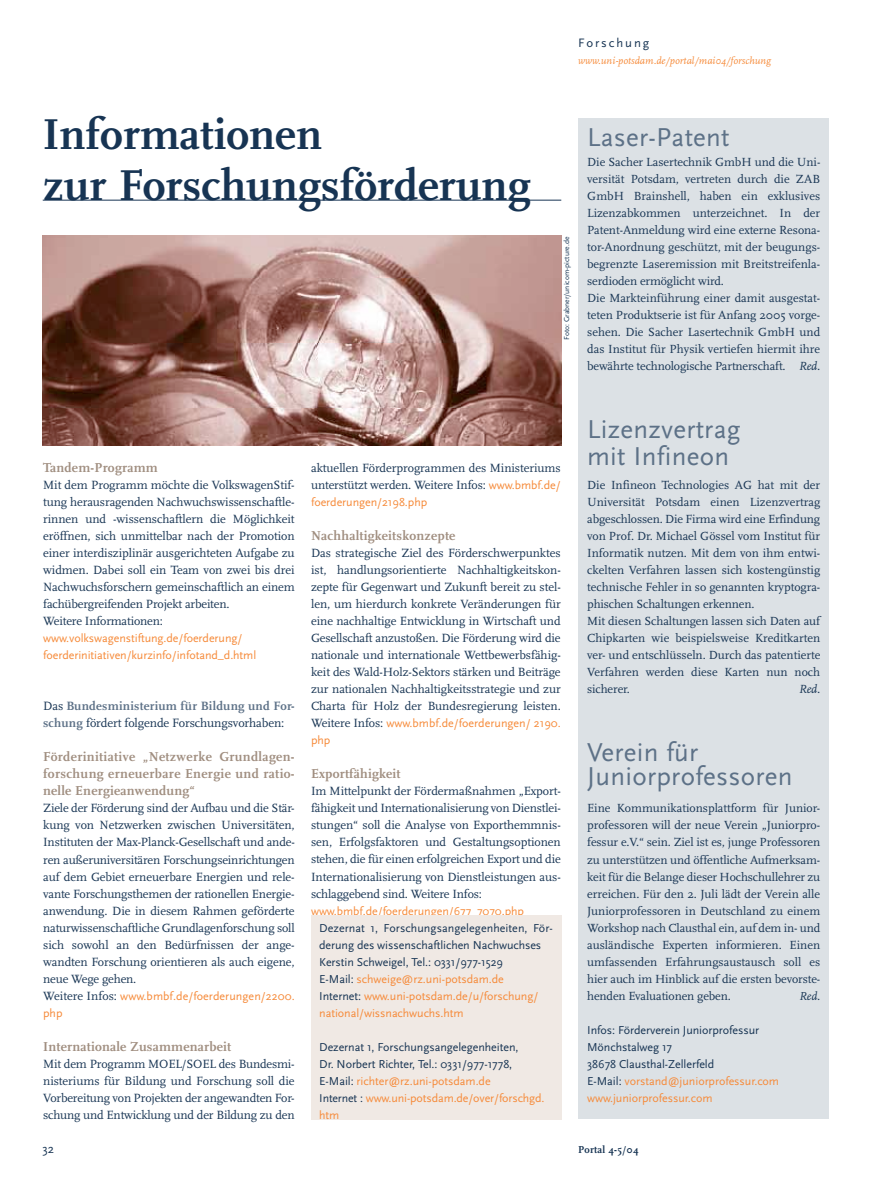
<style>
.page{position:relative;width:893px;height:1191px;background:#fff}
.page>*{position:absolute;margin:0;border:0;box-sizing:border-box;transform-origin:0 0}
.t1{font:700 45px/51px "Scala";color:#173453}
.t2{font:27px/27px "Scala Sans";letter-spacing:.01em;color:#5d7187}
.t3{font:700 13.5px/17px "Scala";letter-spacing:.015em;color:#a08e80;text-align:justify}
.t4{font:12.75px "Scala Sans";letter-spacing:.15em;color:#173453}
.t5{font:700 12.6px/17px "Scala";letter-spacing:.02em;color:#5d7187}
.t6{font:12.45px/17px "Scala";letter-spacing:-.005em;color:#173453;text-align:justify}
.t7{font:12.3px/17px "Scala";color:#173453}
.t8{font:italic 12.3px "Scala";color:#173453}
.t9{font:12px/17px "Scala Sans";letter-spacing:-.005em;color:#173453}
.t10{font:12px/17px "Scala Sans";letter-spacing:-.005em;color:#f68a39}
.t11{font:italic 12px "Scala";color:#173453}
.t12{font:italic 10.5px "Scala";letter-spacing:.005em;color:#f68a39}
.t13{font:700 10.5px "Scala";letter-spacing:.015em;color:#173453}
.t14{font:7.5px "Scala Sans";color:#173453}
.s1{font-style:italic}
.s2{font-weight:400;color:#173453}
.s3{font-family:"Scala";font-size:12.45px;color:#173453}
.s4{font-family:"Scala Sans";font-size:12px;color:#f68a39}
.s5{color:#f68a39}
.s6{font-size:11.85px}
</style>
<div class="page">
<div style="left:311px;top:915px;width:250px;height:204px;background:#f0e9e4"></div>
<img style="left:43px;top:235px;width:518px;height:211px">
<hr style="left:43px;top:200px;width:518px;height:1px;background:#173453">
<div style="left:579px;top:118px;width:250px;height:1001px;background:#dce1e5"></div>
<h1 class="t1" style="left:43px;top:109px;width:489px">Informationen<br>zur Forschungsförderung</h1>
<p class="t4" style="left:578px;top:36px;width:73px">Forschung</p>
<p class="t12" style="left:578px;top:55px;width:194px">www.uni-potsdam.de/portal/mai04/forschung</p>
<p class="t14" style="left:563px;top:340px;width:105px;rotate:-90deg">Foto: Grabner/unicom-picture.de</p>
<h2 class="t2" style="left:587px;top:124px;width:144px">Laser-Patent</h2>
<p class="t7" style="left:587px;top:154px;width:235px">Die Sacher Lasertechnik GmbH und die Uni&shy;versität Potsdam, vertreten durch die ZAB GmbH Brainshell, haben ein exklusives Lizenzabkommen unterzeichnet. In der Patent-Anmeldung wird eine externe Resona&shy;tor-Anordnung geschützt, mit der beugungs&shy;begrenzte Laseremission mit Breitstreifenla&shy;serdioden ermöglicht wird.<br>Die Markteinführung einer damit ausgestat&shy;teten Produktserie ist für Anfang 2005 vorge&shy;sehen. Die Sacher Lasertechnik GmbH und das Institut für Physik vertiefen hiermit ihre bewährte technologische Partnerschaft. <span class="s1">Red.</span></p>
<p class="t3" style="left:43px;top:459px;width:116px">Tandem-Programm</p>
<p class="t6" style="left:43px;top:477px;width:253px;text-align:left">Mit dem Programm möchte die VolkswagenStif&shy;tung herausragenden Nachwuchswissenschaftle&shy;rinnen und -wissenschaftlern die Möglichkeit eröffnen, sich unmittelbar nach der Promotion einer interdisziplinär ausgerichteten Aufgabe zu widmen. Dabei soll ein Team von zwei bis drei Nachwuchsforschern gemeinschaftlich an einem fachübergreifenden Projekt arbeiten.<br>Weitere Informationen:</p>
<p class="t10" style="left:43px;top:630px;width:215px">www.volkswagenstiftung.de/foerderung/ foerderinitiativen/kurzinfo/infotand_d.html</p>
<p class="t5" style="left:43px;top:698px;width:253px"><span class="s2">Das</span> Bundesministerium für Bildung und For&shy;schung <span class="s2">fördert folgende Forschungsvorhaben:</span></p>
<p class="t3" style="left:43px;top:748px;width:253px">Förderinitiative „Netzwerke Grundlagen&shy;forschung erneuerbare Energie und ratio&shy;nelle Energieanwendung“</p>
<p class="t6" style="left:43px;top:800px;width:253px">Ziele der Förderung sind der Aufbau und die Stär&shy;kung von Netzwerken zwischen Universitäten, Instituten der Max-Planck-Gesellschaft und ande&shy;ren außeruniversitären Forschungseinrichtungen auf dem Gebiet erneuerbare Energien und rele&shy;vante Forschungsthemen der rationellen Energie&shy;anwendung. Die in diesem Rahmen geförderte naturwissenschaftliche Grundlagenforschung soll sich sowohl an den Bedürfnissen der ange&shy;wandten Forschung orientieren als auch eigene, neue Wege gehen.</p>
<p class="t10" style="left:43px;top:987px;width:253px"><span class="s3">Weitere Infos:</span> www.bmbf.de/foerderungen/2200. php</p>
<p class="t3" style="left:43px;top:1038px;width:190px">Internationale Zusammenarbeit</p>
<p class="t6" style="left:43px;top:1055px;width:253px">Mit dem Programm MOEL/SOEL des Bundesmi&shy;nisteriums für Bildung und Forschung soll die Vorbereitung von Projekten der angewandten For&shy;schung und Entwicklung und der Bildung zu den</p>
<p class="t4" style="left:43px;top:1141px;width:13px">32</p>
<p class="t6" style="left:311px;top:460px;width:251px">aktuellen Förderprogrammen des Ministeriums unterstützt werden. Weitere Infos: <span class="s4">www.bmbf.de/</span></p>
<p class="t10" style="left:311px;top:494px;width:118px">foerderungen/2198.php</p>
<p class="t3" style="left:311px;top:527px;width:146px">Nachhaltigkeitskonzepte</p>
<p class="t6" style="left:311px;top:545px;width:251px">Das strategische Ziel des Förderschwerpunktes ist, handlungsorientierte Nachhaltigkeitskon&shy;zepte für Gegenwart und Zukunft bereit zu stel&shy;len, um hierdurch konkrete Veränderungen für eine nachhaltige Entwicklung in Wirtschaft und Gesellschaft anzustoßen. Die Förderung wird die nationale und internationale Wettbewerbsfähig&shy;keit des Wald-Holz-Sektors stärken und Beiträge zur nationalen Nachhaltigkeitsstrategie und zur Charta für Holz der Bundesregierung leisten.</p>
<p class="t10" style="left:311px;top:715px;width:251px"><span class="s3">Weitere Infos:</span> www.bmbf.de/foerderungen/ 2190. php</p>
<p class="t3" style="left:311px;top:765px;width:91px">Exportfähigkeit</p>
<p class="t6" style="left:311px;top:783px;width:251px">Im Mittelpunkt der Fördermaßnahmen „Export&shy;fähigkeit und Internationalisierung von Dienstlei&shy;stungen“ soll die Analyse von Exporthemmnis&shy;sen, Erfolgsfaktoren und Gestaltungsoptionen stehen, die für einen erfolgreichen Export und die Internationalisierung von Dienstleistungen aus&shy;schlaggebend sind. Weitere Infos:</p>
<p class="t10" style="left:311px;top:902px;width:214px">www.bmbf.de/foerderungen/677_7070.php</p>
<p class="t9" style="left:319px;top:919px;width:235px">Dezernat 1, Forschungsangelegenheiten, För&shy;derung des wissenschaftlichen Nachwuchses Kerstin Schweigel, Tel.: 0331/977-1529<br>E-Mail: <span class="s5">schweige@rz.uni-potsdam.de<br></span>Internet: <span class="s5">www.uni-potsdam.de/u/forschung/ national/wissnachwuchs.htm</span></p>
<p class="t9" style="left:319px;top:1038px;width:227px">Dezernat 1, Forschungsangelegenheiten,<br>Dr. Norbert Richter, Tel.: 0331/977-1778, E-Mail: <span class="s5">richter@rz.uni-potsdam.de<br></span><span class="s6">Internet :</span> <span class="s5">www.uni-potsdam.de/over/forschgd. htm</span></p>
<h2 class="t2" style="left:587px;top:416px;width:155px">Lizenzvertrag mit Infineon</h2>
<p class="t7" style="left:587px;top:477px;width:235px">Die Infineon Technologies AG hat mit der Universität Potsdam einen Lizenzvertrag abgeschlossen. Die Firma wird eine Erfindung von Prof. Dr. Michael Gössel vom Institut für Informatik nutzen. Mit dem von ihm entwi&shy;ckelten Verfahren lassen sich kostengünstig technische Fehler in so genannten kryptogra&shy;phischen Schaltungen erkennen.<br>Mit diesen Schaltungen lassen sich Daten auf Chipkarten wie beispielsweise Kreditkarten ver- und entschlüsseln. Durch das patentierte Verfahren werden diese Karten nun noch sicherer.</p>
<p class="t8" style="left:799px;top:683px;width:23px">Red.</p>
<h2 class="t2" style="left:587px;top:741px;width:207px;line-height:24px">Verein für<br>Juniorprofessoren</h2>
<p class="t7" style="left:587px;top:800px;width:235px;text-align:justify">Eine Kommunikationsplattform für Junior&shy;professoren will der neue Verein „Juniorpro&shy;fessur e.V.“ sein. Ziel ist es, junge Professoren zu unterstützen und öffentliche Aufmerksam&shy;keit für die Belange dieser Hochschullehrer zu erreichen. Für den 2. Juli lädt der Verein alle Juniorprofessoren in Deutschland zu einem Workshop nach Clausthal ein, auf dem in- und ausländische Experten informieren. Einen umfassenden Erfahrungsaustausch soll es hier auch im Hinblick auf die ersten bevorste&shy;henden Evaluationen geben.</p>
<p class="t11" style="left:799px;top:989px;width:23px">Red.</p>
<p class="t9" style="left:587px;top:1021px;width:193px">Infos: Förderverein Juniorprofessur<br>Mönchstalweg 17<br>38678 Clausthal-Zellerfeld<br>E-Mail: <span class="s5">vorstand@juniorprofessur.com www.juniorprofessur.com</span></p>
<p class="t13" style="left:578px;top:1143px;width:62px">Portal 4-5/04</p>
</div>
